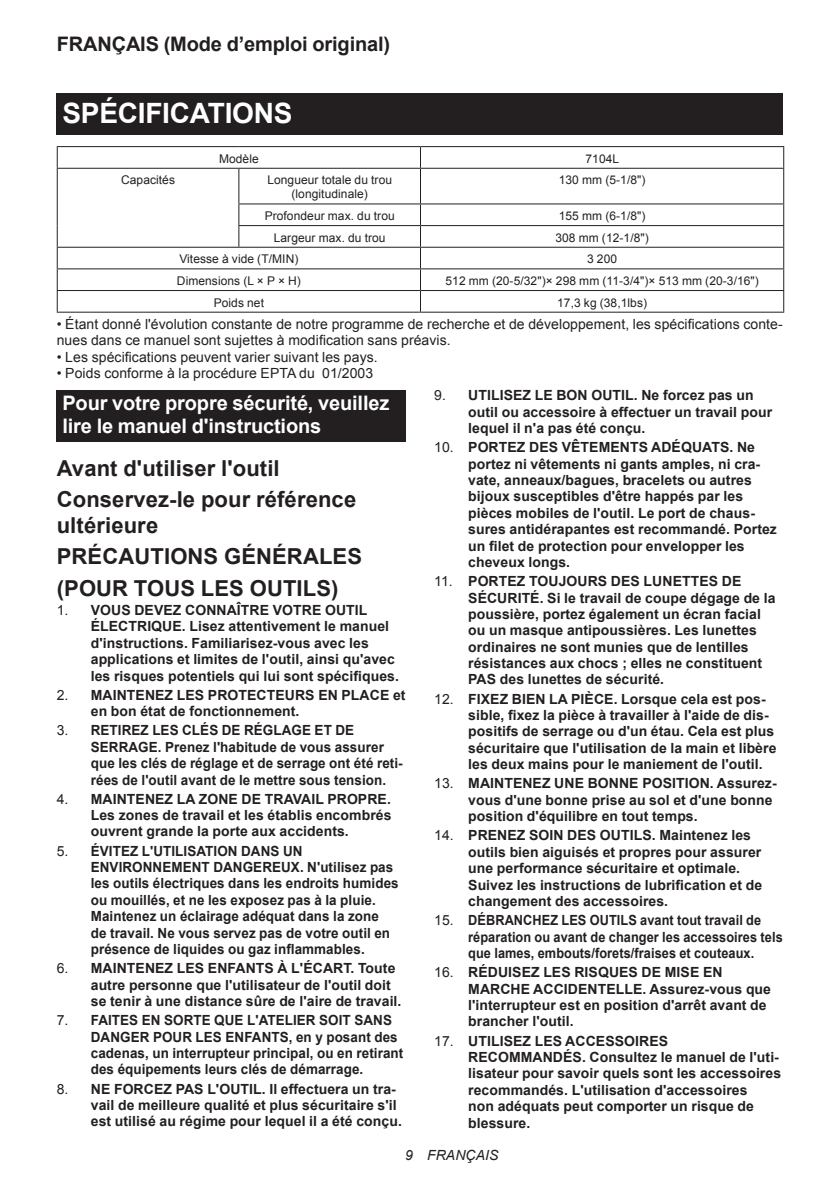
<style>
.page{position:relative;width:840px;height:1191px;background:#fff}
.page>*{position:absolute;margin:0;border:0;box-sizing:border-box;transform-origin:0 0}
.t1{font:700 28px "Arial";letter-spacing:-.01em;color:#fff}
.t2{font:700 22px/31.4px "Arial";letter-spacing:.005em;color:#231f20}
.t3{font:700 20px/23.4px "Arial";letter-spacing:-.01em;color:#fff}
.t4{font:700 20px "Arial";letter-spacing:-.01em;color:#231f20}
.t5{font:700 14px/16.4px "Arial";letter-spacing:.005em;color:#231f20}
.t6{font:700 14px/16.4px "Arial";letter-spacing:.005em;color:#231f20;scale:.96 1}
.t7{font:14px/16.4px "Arial";letter-spacing:.005em;color:#231f20}
.t8{font:700 14px/16.4px "Arial";letter-spacing:.005em;color:#231f20;scale:.91 1}
.t9{font:italic 14px "Arial";letter-spacing:.005em;color:#231f20}
.t10{font:12px/14px "Arial";letter-spacing:.005em;color:#231f20;text-align:center}
.s1{font-weight:400}
</style>
<div class="page">
<div style="left:57px;top:94px;width:725px;height:41px;background:#231f20"></div>
<hr style="left:57px;top:146px;width:182px;height:1px;background:#231f20">
<svg style="left:57px;top:147px;width:1px;height:21px"></svg>
<hr style="left:239px;top:146px;width:181px;height:1px;background:#231f20">
<hr style="left:420px;top:146px;width:363px;height:1px;background:#231f20">
<svg style="left:420px;top:147px;width:1px;height:21px"></svg>
<hr style="left:57px;top:168px;width:182px;height:1px;background:#231f20">
<hr style="left:57px;top:169px;width:1px;height:35px;background:#231f20">
<hr style="left:239px;top:168px;width:181px;height:1px;background:#231f20">
<hr style="left:238px;top:169px;width:1px;height:34px;background:#231f20">
<hr style="left:420px;top:168px;width:363px;height:1px;background:#231f20">
<hr style="left:420px;top:169px;width:1px;height:34px;background:#231f20">
<hr style="left:782px;top:169px;width:1px;height:34px;background:#231f20">
<hr style="left:238px;top:203px;width:182px;height:1px;background:#231f20">
<hr style="left:420px;top:203px;width:363px;height:1px;background:#231f20">
<hr style="left:238px;top:225px;width:182px;height:1px;background:#231f20">
<svg style="left:238px;top:204px;width:1px;height:43px"></svg>
<hr style="left:420px;top:225px;width:363px;height:1px;background:#231f20">
<hr style="left:57px;top:247px;width:182px;height:1px;background:#231f20">
<hr style="left:239px;top:247px;width:181px;height:1px;background:#231f20">
<hr style="left:420px;top:247px;width:363px;height:1px;background:#231f20">
<hr style="left:57px;top:268px;width:182px;height:1px;background:#231f20">
<hr style="left:239px;top:268px;width:181px;height:1px;background:#231f20">
<hr style="left:420px;top:268px;width:363px;height:1px;background:#231f20">
<hr style="left:57px;top:290px;width:182px;height:1px;background:#231f20">
<svg style="left:57px;top:204px;width:1px;height:108px"></svg>
<hr style="left:239px;top:290px;width:181px;height:1px;background:#231f20">
<hr style="left:420px;top:290px;width:363px;height:1px;background:#231f20">
<svg style="left:420px;top:204px;width:1px;height:108px"></svg>
<hr style="left:57px;top:312px;width:182px;height:1px;background:#231f20">
<hr style="left:239px;top:312px;width:181px;height:1px;background:#231f20">
<hr style="left:420px;top:312px;width:363px;height:1px;background:#231f20">
<div style="left:57px;top:389px;width:348px;height:52px;background:#231f20"></div>
<h3 class="t4" style="left:57px;top:31px;width:335px">FRANÇAIS (Mode d’emploi original)</h3>
<h1 class="t1" style="left:62px;top:95px;width:231px">SPÉCIFICATIONS</h1>
<p class="t10" style="left:219px;top:151px;width:41px">Modèle</p>
<p class="t10" style="left:585px;top:151px;width:35px">7104L</p>
<p class="t10" style="left:121px;top:173px;width:55px">Capacités</p>
<p class="t10" style="left:267px;top:173px;width:126px">Longueur totale du trou (longitudinale)</p>
<p class="t10" style="left:558px;top:173px;width:88px">130 mm (5-1/8")</p>
<p class="t10" style="left:264px;top:209px;width:131px">Profondeur max. du trou</p>
<p class="t10" style="left:558px;top:209px;width:88px">155 mm (6-1/8")</p>
<p class="t10" style="left:273px;top:230px;width:113px">Largeur max. du trou</p>
<p class="t10" style="left:555px;top:230px;width:95px">308 mm (12-1/8")</p>
<p class="t10" style="left:179px;top:252px;width:120px">Vitesse à vide (T/MIN)</p>
<p class="t10" style="left:586px;top:252px;width:31px">3 200</p>
<p class="t10" style="left:177px;top:274px;width:125px">Dimensions (L × P × H)</p>
<p class="t10" style="left:445px;top:274px;width:315px">512 mm (20-5/32")× 298 mm (11-3/4")× 513 mm (20-3/16")</p>
<p class="t10" style="left:214px;top:295px;width:52px">Poids net</p>
<p class="t10" style="left:557px;top:295px;width:91px">17,3 kg (38,1lbs)</p>
<p class="t7" style="left:57px;top:316px;width:727px">• Étant donné l'évolution constante de notre programme de recherche et de développement, les spécifications conte&shy;nues dans ce manuel sont sujettes à modification sans préavis.</p>
<p class="t7" style="left:57px;top:349px;width:322px">• Les spécifications peuvent varier suivant les pays.</p>
<p class="t7" style="left:57px;top:365px;width:318px">• Poids conforme à la procédure EPTA du 01/2003</p>
<h3 class="t3" style="left:62px;top:391px;width:328px">Pour votre propre sécurité, veuillez lire le manuel d'instructions</h3>
<h2 class="t2" style="left:57px;top:453px;width:301px">Avant d'utiliser l'outil<br>Conservez-le pour référence</h2>
<h2 class="t2" style="left:57px;top:510px;width:307px">ultérieure<br>PRÉCAUTIONS GÉNÉRALES (POUR TOUS LES OUTILS)</h2>
<p class="t5" style="left:91px;top:602px;width:309px;text-indent:-34px"><span class="s1">1.</span> VOUS DEVEZ CONNAÎTRE VOTRE OUTIL ÉLECTRIQUE. Lisez attentivement le manuel d'instructions. Familiarisez-vous avec les applications et limites de l'outil, ainsi qu'avec les risques potentiels qui lui sont spécifiques.</p>
<p class="t5" style="left:91px;top:687px;width:316px;text-indent:-34px"><span class="s1">2.</span> MAINTENEZ LES PROTECTEURS EN PLACE et en bon état de fonctionnement.</p>
<p class="t6" style="left:91px;top:722px;width:326px;text-indent:-34px"><span class="s1">3.</span> RETIREZ LES CLÉS DE RÉGLAGE ET DE SERRAGE. Prenez l'habitude de vous assurer que les clés de réglage et de serrage ont été reti&shy;rées de l'outil avant de le mettre sous tension.</p>
<p class="t5" style="left:91px;top:791px;width:302px;text-align:justify;text-indent:-34px"><span class="s1">4.</span> MAINTENEZ LA ZONE DE TRAVAIL PROPRE.<br>Les zones de travail et les établis encombrés ouvrent grande la porte aux accidents.</p>
<p class="t6" style="left:91px;top:843px;width:322px;text-indent:-34px"><span class="s1">5.</span> ÉVITEZ L'UTILISATION DANS UN ENVIRONNEMENT DANGEREUX. N'utilisez pas les outils électriques dans les endroits humides ou mouillés, et ne les exposez pas à la pluie.<br>Maintenez un éclairage adéquat dans la zone<br>de travail. Ne vous servez pas de votre outil en présence de liquides ou gaz inflammables.</p>
<p class="t5" style="left:91px;top:960px;width:312px;text-indent:-34px"><span class="s1">6.</span> MAINTENEZ LES ENFANTS À L'ÉCART. Toute autre personne que l'utilisateur de l'outil doit se tenir à une distance sûre de l'aire de travail.</p>
<p class="t6" style="left:91px;top:1012px;width:327px;text-indent:-34px"><span class="s1">7.</span> FAITES EN SORTE QUE L'ATELIER SOIT SANS DANGER POUR LES ENFANTS, en y posant des cadenas, un interrupteur principal, ou en retirant des équipements leurs clés de démarrage.</p>
<p class="t5" style="left:91px;top:1081px;width:312px;text-indent:-34px"><span class="s1">8.</span> NE FORCEZ PAS L'OUTIL. Il effectuera un tra&shy;vail de meilleure qualité et plus sécuritaire s'il est utilisé au régime pour lequel il a été conçu.</p>
<p class="t5" style="left:468px;top:387px;width:305px;text-indent:-34px"><span class="s1">9.</span> UTILISEZ LE BON OUTIL. Ne forcez pas un outil ou accessoire à effectuer un travail pour lequel il n'a pas été conçu.</p>
<p class="t5" style="left:468px;top:439px;width:310px;text-indent:-34px"><span class="s1">10.</span> PORTEZ DES VÊTEMENTS ADÉQUATS. Ne portez ni vêtements ni gants amples, ni cra&shy;vate, anneaux/bagues, bracelets ou autres bijoux susceptibles d'être happés par les pièces mobiles de l'outil. Le port de chaus&shy;sures antidérapantes est recommandé. Portez un filet de protection pour envelopper les cheveux longs.</p>
<p class="t5" style="left:468px;top:573px;width:308px;text-indent:-34px"><span class="s1">11.</span> PORTEZ TOUJOURS DES LUNETTES DE SÉCURITÉ. Si le travail de coupe dégage de la poussière, portez également un écran facial ou un masque antipoussières. Les lunettes ordinaires ne sont munies que de lentilles résistances aux chocs ; elles ne constituent PAS des lunettes de sécurité.</p>
<p class="t5" style="left:468px;top:691px;width:309px;text-indent:-34px"><span class="s1">12.</span> FIXEZ BIEN LA PIÈCE. Lorsque cela est pos&shy;sible, fixez la pièce à travailler à l'aide de dis&shy;positifs de serrage ou d'un étau. Cela est plus sécuritaire que l'utilisation de la main et libère les deux mains pour le maniement de l'outil.</p>
<p class="t5" style="left:468px;top:775px;width:310px;text-indent:-34px"><span class="s1">13.</span> MAINTENEZ UNE BONNE POSITION. Assurez&shy;vous d'une bonne prise au sol et d'une bonne position d'équilibre en tout temps.</p>
<p class="t5" style="left:468px;top:827px;width:295px;text-indent:-34px"><span class="s1">14.</span> PRENEZ SOIN DES OUTILS. Maintenez les outils bien aiguisés et propres pour assurer une performance sécuritaire et optimale.<br>Suivez les instructions de lubrification et de changement des accessoires.</p>
<p class="t8" style="left:468px;top:912px;width:347px;text-indent:-34px"><span class="s1">15.</span> DÉBRANCHEZ LES OUTILS avant tout travail de réparation ou avant de changer les accessoires tels que lames, embouts/forets/fraises et couteaux.</p>
<p class="t5" style="left:468px;top:964px;width:304px;text-indent:-34px"><span class="s1">16.</span> RÉDUISEZ LES RISQUES DE MISE EN MARCHE ACCIDENTELLE. Assurez-vous que l'interrupteur est en position d'arrêt avant de brancher l'outil.</p>
<p class="t5" style="left:468px;top:1033px;width:314px;text-indent:-34px"><span class="s1">17.</span> UTILISEZ LES ACCESSOIRES RECOMMANDÉS. Consultez le manuel de l'uti&shy;lisateur pour savoir quels sont les accessoires recommandés. L'utilisation d'accessoires<br>non adéquats peut comporter un risque de blessure.</p>
<p class="t9" style="left:405px;top:1146px;width:95px">9 FRANÇAIS</p>
</div>
